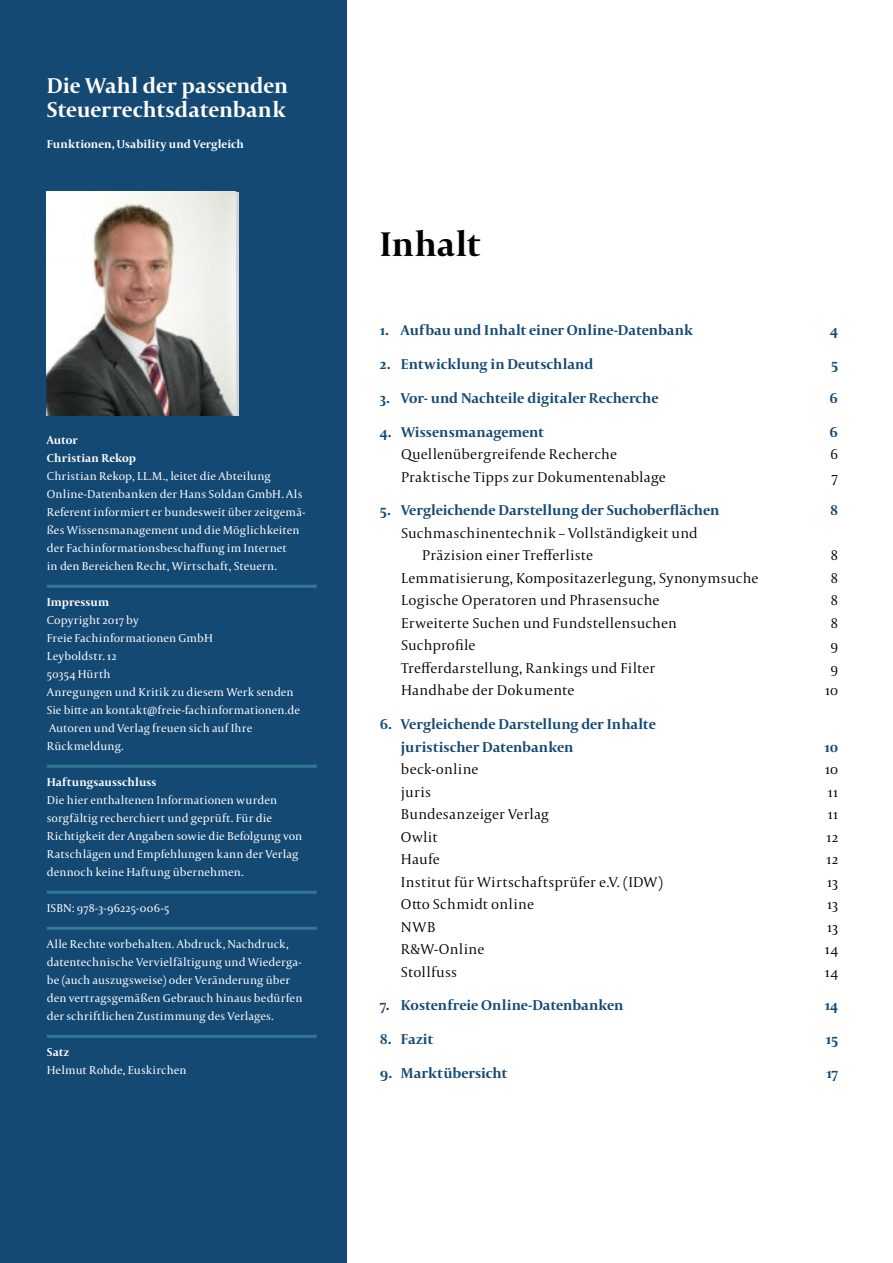
<style>
.page{position:relative;width:893px;height:1263px;background:#fff}
.page>*{position:absolute;margin:0;border:0;box-sizing:border-box;transform-origin:0 0}
.t1{font:700 36px "Capitolium 2";letter-spacing:.005em;color:#000}
.t2{font:700 22.5px/24px "Capitolium 2";letter-spacing:-.005em;color:#fff}
.t3{font:300 15px/22.5px "Capitolium 2";letter-spacing:.015em;color:#000}
.t4{font:700 15px/22.5px "Capitolium 2";letter-spacing:-.005em;color:#144974}
.t5{font:12px/18px "Capitolium 2";letter-spacing:.01em;color:#fff}
.t6{font:700 12px/18px "Capitolium 2";letter-spacing:.01em;color:#fff}
</style>
<div class="page">
<div style="left:0;top:0;width:347px;height:1263px;background:#144974"></div>
<img style="left:47px;top:192px;width:192px;height:223px">
<hr style="left:47px;top:585px;width:270px;height:3px;background:#337993">
<hr style="left:47px;top:765px;width:270px;height:3px;background:#337993">
<hr style="left:47px;top:891px;width:270px;height:3px;background:#337993">
<hr style="left:47px;top:927px;width:270px;height:3px;background:#337993">
<hr style="left:47px;top:1035px;width:270px;height:3px;background:#337993">
<h2 class="t2" style="left:47px;top:73px;width:243px">Die Wahl der passenden<br>Steuerrechtsdatenbank</h2>
<p class="t6" style="left:47px;top:135px;width:199px">Funktionen, Usability und Vergleich</p>
<p class="t6" style="left:47px;top:430px;width:91px">Autor<br>Christian Rekop</p>
<p class="t5" style="left:47px;top:466px;width:260px">Christian Rekop, LL.M., leitet die Abteilung Online-Datenbanken der Hans Soldan GmbH. Als Referent informiert er bundesweit über zeitgemä&shy;ßes Wissensmanagement und die Möglichkeiten der Fachinformationsbeschaffung im Internet<br>in den Bereichen Recht, Wirtschaft, Steuern.</p>
<p class="t6" style="left:47px;top:592px;width:64px">Impressum</p>
<p class="t5" style="left:47px;top:610px;width:255px">Copyright 2017 by<br>Freie Fachinformationen GmbH<br>Leyboldstr. 12<br>50354 Hürth<br>Anregungen und Kritik zu diesem Werk senden<br>Sie bitte an kontakt@freie-fachinformationen.de<br>Autoren und Verlag freuen sich auf Ihre<br>Rückmeldung.</p>
<p class="t6" style="left:47px;top:772px;width:111px">Haftungsausschluss</p>
<p class="t5" style="left:47px;top:790px;width:257px">Die hier enthaltenen Informationen wurden sorgfältig recherchiert und geprüft. Für die Richtigkeit der Angaben sowie die Befolgung von Ratschlägen und Empfehlungen kann der Verlag dennoch keine Haftung übernehmen.</p>
<p class="t5" style="left:47px;top:898px;width:124px">ISBN: 978-3-96225-006-5</p>
<p class="t5" style="left:47px;top:934px;width:257px">Alle Rechte vorbehalten. Abdruck, Nachdruck, datentechnische Vervielfältigung und Wiederga&shy;be (auch auszugsweise) oder Veränderung über den vertragsgemäßen Gebrauch hinaus bedürfen der schriftlichen Zustimmung des Verlages.</p>
<p class="t6" style="left:47px;top:1042px;width:24px">Satz</p>
<p class="t5" style="left:47px;top:1060px;width:141px">Helmut Rohde, Euskirchen</p>
<h1 class="t1" style="left:380px;top:220px;width:102px">Inhalt</h1>
<p class="t4" style="left:380px;top:319px;width:315px">1. Aufbau und Inhalt einer Online-Datenbank</p>
<p class="t4" style="left:830px;top:319px;width:9px">4</p>
<p class="t4" style="left:380px;top:352px;width:215px">2. Entwicklung in Deutschland</p>
<p class="t4" style="left:831px;top:352px;width:9px">5</p>
<p class="t4" style="left:380px;top:386px;width:280px">3. Vor- und Nachteile digitaler Recherche</p>
<p class="t4" style="left:829px;top:386px;width:10px">6</p>
<p class="t4" style="left:380px;top:420px;width:166px">4. Wissensmanagement</p>
<p class="t4" style="left:829px;top:420px;width:10px">6</p>
<p class="t3" style="left:401px;top:442px;width:218px">Quellenübergreifende Recherche</p>
<p class="t3" style="left:830px;top:442px;width:9px">6</p>
<p class="t3" style="left:401px;top:465px;width:266px">Praktische Tipps zur Dokumentenablage</p>
<p class="t3" style="left:832px;top:465px;width:8px">7</p>
<p class="t4" style="left:380px;top:499px;width:341px">5. Vergleichende Darstellung der Suchoberflächen</p>
<p class="t4" style="left:830px;top:499px;width:10px">8</p>
<p class="t3" style="left:422px;top:521px;width:277px;text-indent:-21px">Suchmaschinentechnik – Vollständigkeit und<br>Präzision einer Trefferliste</p>
<p class="t3" style="left:831px;top:544px;width:9px">8</p>
<p class="t3" style="left:401px;top:566px;width:359px">Lemmatisierung, Kompositazerlegung, Synonymsuche</p>
<p class="t3" style="left:831px;top:566px;width:9px">8</p>
<p class="t3" style="left:401px;top:589px;width:260px">Logische Operatoren und Phrasensuche</p>
<p class="t3" style="left:831px;top:589px;width:9px">8</p>
<p class="t3" style="left:401px;top:611px;width:277px">Erweiterte Suchen und Fundstellensuchen</p>
<p class="t3" style="left:831px;top:611px;width:9px">8</p>
<p class="t3" style="left:401px;top:634px;width:76px">Suchprofile</p>
<p class="t3" style="left:830px;top:634px;width:9px">9</p>
<p class="t3" style="left:401px;top:656px;width:256px">Trefferdarstellung, Rankings und Filter</p>
<p class="t3" style="left:830px;top:656px;width:9px">9</p>
<p class="t3" style="left:401px;top:679px;width:175px">Handhabe der Dokumente</p>
<p class="t3" style="left:825px;top:679px;width:15px">10</p>
<p class="t4" style="left:401px;top:712px;width:256px;text-indent:-21px">6. Vergleichende Darstellung der Inhalte juristischer Datenbanken</p>
<p class="t4" style="left:824px;top:735px;width:15px">10</p>
<p class="t3" style="left:401px;top:757px;width:79px">beck-online</p>
<p class="t3" style="left:825px;top:757px;width:15px">10</p>
<p class="t3" style="left:401px;top:780px;width:32px">juris</p>
<p class="t3" style="left:828px;top:780px;width:12px">11</p>
<p class="t3" style="left:401px;top:802px;width:149px">Bundesanzeiger Verlag</p>
<p class="t3" style="left:828px;top:802px;width:12px">11</p>
<p class="t3" style="left:401px;top:825px;width:38px">Owlit</p>
<p class="t3" style="left:826px;top:825px;width:13px">12</p>
<p class="t3" style="left:401px;top:847px;width:40px">Haufe</p>
<p class="t3" style="left:826px;top:847px;width:13px">12</p>
<p class="t3" style="left:401px;top:870px;width:263px">Institut für Wirtschaftsprüfer e.V. (IDW)</p>
<p class="t3" style="left:827px;top:870px;width:13px">13</p>
<p class="t3" style="left:401px;top:892px;width:135px">Otto Schmidt online</p>
<p class="t3" style="left:827px;top:892px;width:13px">13</p>
<p class="t3" style="left:401px;top:915px;width:36px">NWB</p>
<p class="t3" style="left:827px;top:915px;width:13px">13</p>
<p class="t3" style="left:401px;top:937px;width:85px">R&amp;W-Online</p>
<p class="t3" style="left:825px;top:937px;width:15px">14</p>
<p class="t3" style="left:401px;top:960px;width:58px">Stollfuss</p>
<p class="t3" style="left:825px;top:960px;width:15px">14</p>
<p class="t4" style="left:380px;top:994px;width:245px">7. Kostenfreie Online-Datenbanken</p>
<p class="t4" style="left:825px;top:994px;width:15px">14</p>
<p class="t4" style="left:380px;top:1027px;width:55px">8. Fazit</p>
<p class="t4" style="left:826px;top:1027px;width:14px">15</p>
<p class="t4" style="left:380px;top:1061px;width:129px">9. Marktübersicht</p>
<p class="t4" style="left:826px;top:1061px;width:13px">17</p>
</div>
